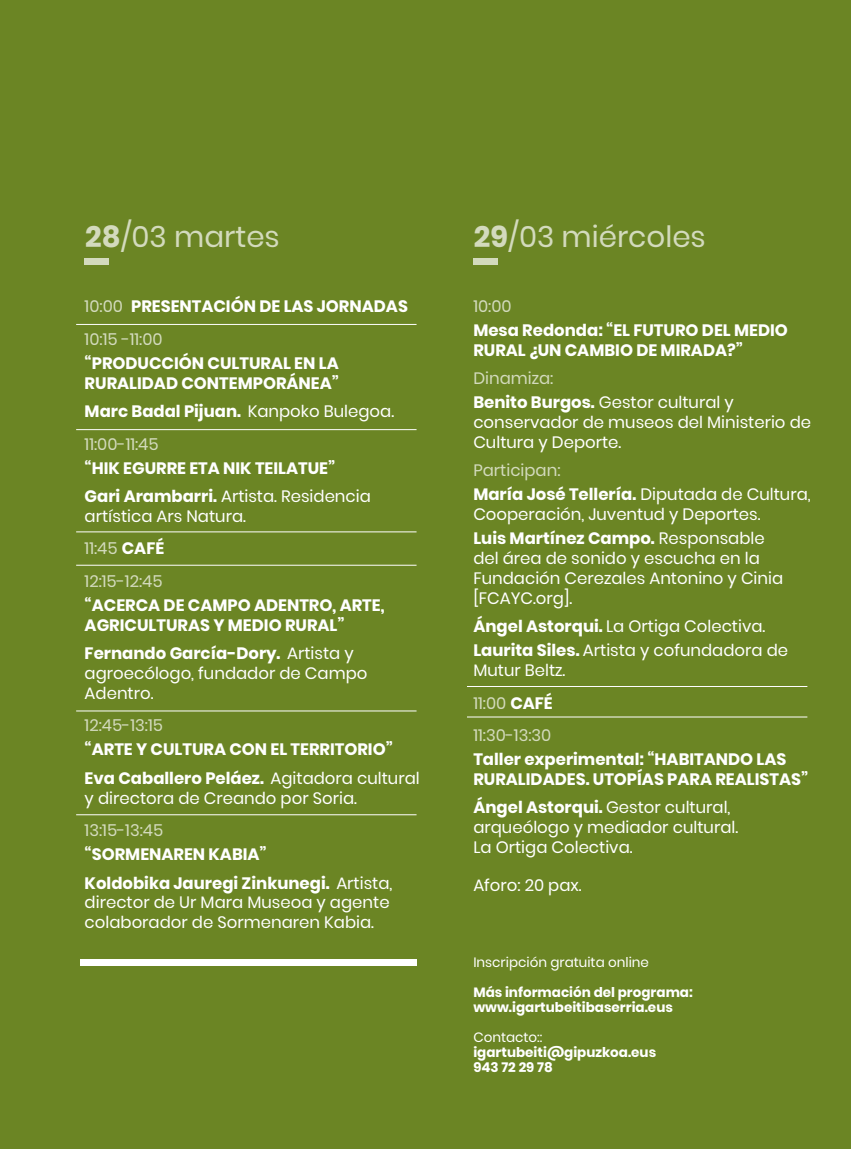
<style>
.page{position:relative;width:851px;height:1149px;background:#fff}
.page>*{position:absolute;margin:0;border:0;box-sizing:border-box;transform-origin:0 0}
.t1{font:29.25px "Poppins";color:#d3dabd}
.t2{font:16.5px/19.8px "Poppins";color:#fff}
.t3{font:700 16.5px/19.8px "Poppins";color:#fff}
.t4{font:16.5px "Poppins";color:#d3dabd}
.t5{font:700 13.5px "Poppins";color:#fff}
.t6{font:13.5px "Poppins";color:#fff}
.s1{font-weight:700}
.s2{font-weight:400;color:#d3dabd}
.s3{font-weight:400}
.s4{font-weight:700;color:#fff}
</style>
<div class="page">
<div style="left:0;top:0;width:850px;height:1148px;background:#6b8524"></div>
<div style="left:80px;top:958px;width:336px;height:7px;background:#fff"></div>
<div style="left:473px;top:257px;width:24px;height:7px;background:#d3dabd"></div>
<hr style="left:467px;top:716px;width:340px;height:1px;background:#fff">
<hr style="left:467px;top:686px;width:340px;height:1px;background:#fff">
<div style="left:85px;top:257px;width:24px;height:7px;background:#d3dabd"></div>
<hr style="left:76px;top:429px;width:340px;height:1px;background:#fff">
<hr style="left:76px;top:564px;width:340px;height:1px;background:#fff">
<hr style="left:76px;top:531px;width:340px;height:1px;background:#fff">
<hr style="left:76px;top:710px;width:340px;height:1px;background:#fff">
<hr style="left:76px;top:814px;width:340px;height:1px;background:#fff">
<hr style="left:76px;top:324px;width:340px;height:1px;background:#fff">
<p class="t1" style="left:85px;top:219px;width:196px"><span class="s1">28</span>/03 martes</p>
<p class="t3" style="left:85px;top:296px;width:325px"><span class="s2">10:00</span> PRESENTACIÓN DE LAS JORNADAS</p>
<p class="t4" style="left:85px;top:329px;width:79px">10:15 -11:00</p>
<p class="t3" style="left:85px;top:353px;width:256px">“PRODUCCIÓN CULTURAL EN LA<br>RURALIDAD CONTEMPORÁNEA”</p>
<p class="t3" style="left:85px;top:401px;width:311px">Marc Badal Pijuan. <span class="s3">Kanpoko Bulegoa.</span></p>
<p class="t4" style="left:85px;top:434px;width:76px">11:00-11:45</p>
<p class="t3" style="left:85px;top:458px;width:252px">“HIK EGURRE ETA NIK TEILATUE”</p>
<p class="t2" style="left:85px;top:486px;width:288px"><span class="s1">Gari Arambarri.</span> Artista. Residencia artística Ars Natura.</p>
<p class="t4" style="left:85px;top:539px;width:81px">11:45 <span class="s4">CAFÉ</span></p>
<p class="t4" style="left:85px;top:571px;width:79px">12:15-12:45</p>
<p class="t3" style="left:85px;top:595px;width:301px">“ACERCA DE CAMPO ADENTRO, ARTE,<br>AGRICULTURAS Y MEDIO RURAL”</p>
<p class="t2" style="left:85px;top:643px;width:284px"><span class="s1">Fernando García-Dory.</span> Artista y agroecólogo, fundador de Campo<br>Adentro.</p>
<p class="t4" style="left:85px;top:715px;width:80px">12:45-13:15</p>
<p class="t3" style="left:85px;top:739px;width:310px">“ARTE Y CULTURA CON EL TERRITORIO”</p>
<p class="t2" style="left:85px;top:768px;width:336px"><span class="s1">Eva Caballero Peláez.</span> Agitadora cultural y directora de Creando por Soria.</p>
<p class="t4" style="left:85px;top:820px;width:80px">13:15-13:45</p>
<p class="t3" style="left:85px;top:844px;width:183px">“SORMENAREN KABIA”</p>
<p class="t2" style="left:85px;top:872px;width:309px"><span class="s1">Koldobika Jauregi Zinkunegi.</span> Artista, director de Ur Mara Museoa y agente colaborador de Sormenaren Kabia.</p>
<p class="t1" style="left:474px;top:219px;width:233px"><span class="s1">29</span>/03 miércoles</p>
<p class="t4" style="left:473px;top:297px;width:40px">10:00</p>
<p class="t3" style="left:473px;top:320px;width:316px">Mesa Redonda: “EL FUTURO DEL MEDIO<br>RURAL ¿UN CAMBIO DE MIRADA?”</p>
<p class="t4" style="left:473px;top:369px;width:81px">Dinamiza:</p>
<p class="t2" style="left:473px;top:393px;width:339px"><span class="s1">Benito Burgos.</span> Gestor cultural y conservador de museos del Ministerio de<br>Cultura y Deporte.</p>
<p class="t4" style="left:473px;top:461px;width:89px">Participan:</p>
<p class="t2" style="left:473px;top:484px;width:339px"><span class="s1">María José Tellería.</span> Diputada de Cultura,<br>Cooperación, Juventud y Deportes.</p>
<p class="t2" style="left:473px;top:528px;width:311px"><span class="s1">Luis Martínez Campo.</span> Responsable del área de sonido y escucha en la<br>Fundación Cerezales Antonino y Cinia [FCAYC.org].</p>
<p class="t2" style="left:473px;top:616px;width:293px"><span class="s1">Ángel Astorqui.</span> La Ortiga Colectiva.</p>
<p class="t2" style="left:473px;top:640px;width:316px"><span class="s1">Laurita Siles.</span> Artista y cofundadora de<br>Mutur Beltz.</p>
<p class="t4" style="left:473px;top:693px;width:81px">11:00 <span class="s4">CAFÉ</span></p>
<p class="t4" style="left:473px;top:725px;width:80px">11:30-13:30</p>
<p class="t3" style="left:473px;top:749px;width:336px">Taller experimental: “HABITANDO LAS<br>RURALIDADES. UTOPÍAS PARA REALISTAS”</p>
<p class="t2" style="left:473px;top:797px;width:266px"><span class="s1">Ángel Astorqui.</span> Gestor cultural, arqueólogo y mediador cultural.<br>La Ortiga Colectiva.</p>
<p class="t2" style="left:473px;top:874px;width:110px">Aforo: 20 pax.</p>
<p class="t6" style="left:473px;top:953px;width:177px">Inscripción gratuita online</p>
<p class="t5" style="left:473px;top:983px;width:221px">Más información del programa:</p>
<p class="t5" style="left:473px;top:998px;width:201px">www.igartubeitibaserria.eus</p>
<p class="t6" style="left:473px;top:1028px;width:71px">Contacto::</p>
<p class="t5" style="left:473px;top:1043px;width:184px">igartubeiti@gipuzkoa.eus</p>
<p class="t5" style="left:473px;top:1058px;width:81px">943 72 29 78</p>
</div>
